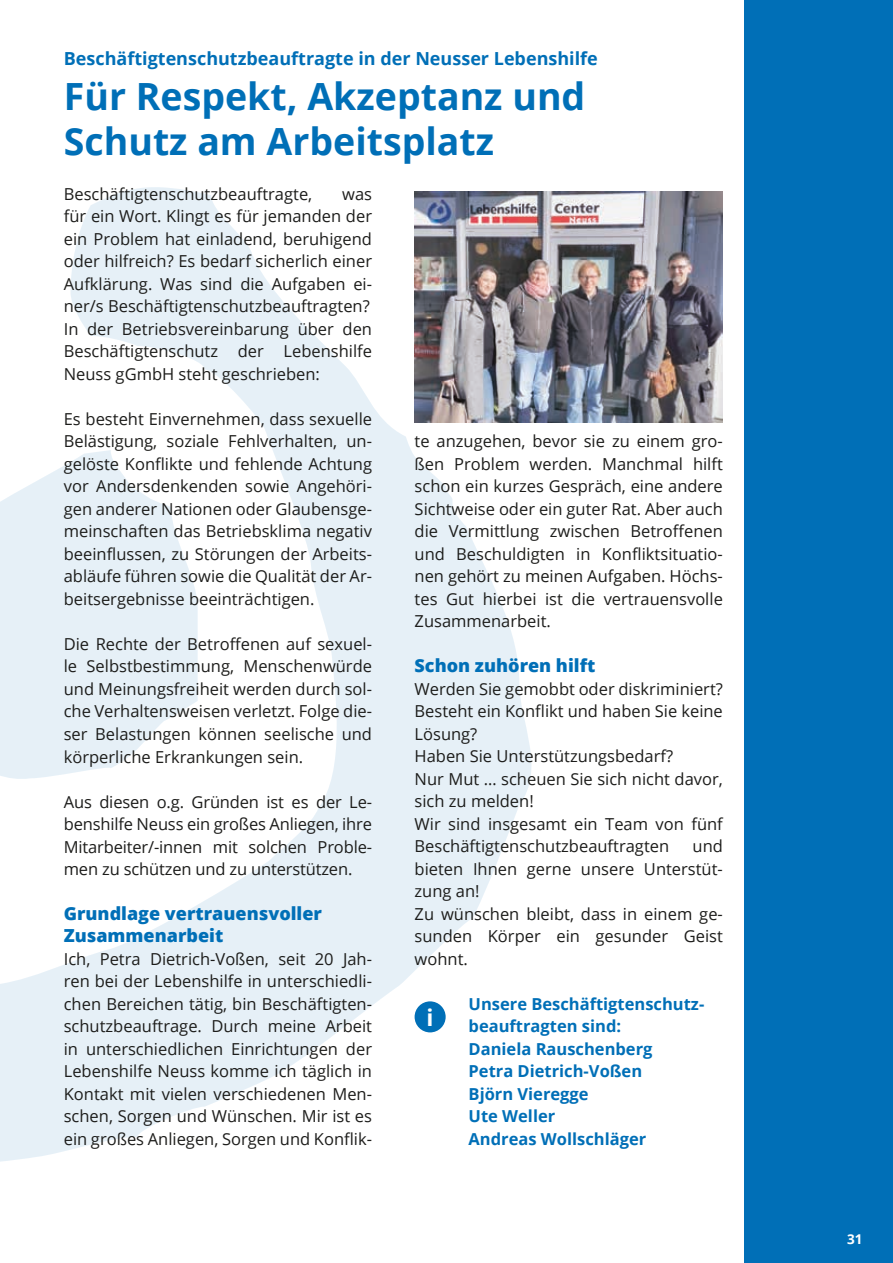
<style>
.page{position:relative;width:893px;height:1263px;background:#fff}
.page>*{position:absolute;margin:0;border:0;box-sizing:border-box;transform-origin:0 0}
.t1{font:700 37.5px/45px "Open Sans";color:#006fb7}
.t2{font:700 22.95px "Open Sans";color:#fff}
.t3{font:800 18px/22.5px "Open Sans";color:#006fb7}
.t4{font:700 18px "Open Sans";color:#006fb7}
.t5{font:16.5px/22.5px "Open Sans";color:#1d1d1b;text-align:justify}
.t6{font:700 16.5px/22.5px "Open Sans";color:#006fb7}
.t7{font:700 13.5px "Open Sans";color:#fff}
</style>
<div class="page">
<svg style="left:0;top:187px;width:532px;height:975px;fill:#e6f0f7"></svg>
<div style="left:744px;top:0;width:149px;height:1263px;background:#006fb7"></div>
<div style="left:415px;top:1001px;width:31px;height:31px;background:#006fb7;border-radius:50%"></div>
<img style="left:415px;top:191px;width:308px;height:232px">
<p class="t4" style="left:64px;top:46px;width:536px">Beschäftigtenschutzbeauftragte in der Neusser Lebenshilfe</p>
<h1 class="t1" style="left:64px;top:73px;width:523px">Für Respekt, Akzeptanz und<br>Schutz am Arbeitsplatz</h1>
<p class="t5" style="left:64px;top:182px;width:250px">Beschäftigtenschutzbeauftragte,</p>
<p class="t5" style="left:64px;top:182px;width:310px;text-align:left;text-indent:278px">was für ein Wort. Klingt es für jemanden der ein Problem hat einladend, beruhigend oder hilfreich? Es bedarf sicherlich einer Aufklärung. Was sind die Aufgaben ei&shy;ner/s Beschäftigtenschutzbeauftragten?<br>In der Betriebsvereinbarung über den Beschäftigtenschutz der Lebenshilfe Neuss gGmbH steht geschrieben:</p>
<p class="t5" style="left:64px;top:407px;width:310px">Es besteht Einvernehmen, dass sexuelle Belästigung, soziale Fehlverhalten, un&shy;gelöste Konflikte und fehlende Achtung vor Andersdenkenden sowie Angehöri&shy;gen anderer Nationen oder Glaubensge&shy;meinschaften das Betriebsklima negativ beeinflussen, zu Störungen der Arbeits&shy;abläufe führen sowie die Qualität der Ar&shy;beitsergebnisse beeinträchtigen.</p>
<p class="t5" style="left:64px;top:632px;width:310px">Die Rechte der Betroffenen auf sexuel&shy;le Selbstbestimmung, Menschenwürde und Meinungsfreiheit werden durch sol&shy;che Verhaltensweisen verletzt. Folge die&shy;ser Belastungen können seelische und körperliche Erkrankungen sein.</p>
<p class="t5" style="left:64px;top:790px;width:310px">Aus diesen o.g. Gründen ist es der Le&shy;benshilfe Neuss ein großes Anliegen, ihre Mitarbeiter/-innen mit solchen Proble&shy;men zu schützen und zu unterstützen.</p>
<p class="t3" style="left:64px;top:901px;width:260px">Grundlage vertrauensvoller<br>Zusammenarbeit</p>
<p class="t5" style="left:64px;top:947px;width:310px">Ich, Petra Dietrich-Voßen, seit 20 Jah&shy;ren bei der Lebenshilfe in unterschiedli&shy;chen Bereichen tätig, bin Beschäftigten&shy;schutzbeauftrage. Durch meine Arbeit in unterschiedlichen Einrichtungen der Lebenshilfe Neuss komme ich täglich in Kontakt mit vielen verschiedenen Men&shy;schen, Sorgen und Wünschen. Mir ist es ein großes Anliegen, Sorgen und Konflik-</p>
<p class="t5" style="left:415px;top:430px;width:310px">te anzugehen, bevor sie zu einem gro&shy;ßen Problem werden. Manchmal hilft schon ein kurzes Gespräch, eine andere Sichtweise oder ein guter Rat. Aber auch die Vermittlung zwischen Betroffenen und Beschuldigten in Konfliktsituatio&shy;nen gehört zu meinen Aufgaben. Höchs&shy;tes Gut hierbei ist die vertrauensvolle Zusammenarbeit.</p>
<p class="t3" style="left:415px;top:654px;width:182px">Schon zuhören hilft</p>
<p class="t5" style="left:415px;top:677px;width:310px;text-align:left">Werden Sie gemobbt oder diskriminiert?<br>Besteht ein Konflikt und haben Sie keine<br>Lösung?<br>Haben Sie Unterstützungsbedarf?<br>Nur Mut … scheuen Sie sich nicht davor, sich zu melden!<br>Wir sind insgesamt ein Team von fünf<br>Beschäftigtenschutzbeauftragten</p>
<p class="t5" style="left:415px;top:835px;width:310px;text-align:left;text-indent:278px">und bieten Ihnen gerne unsere Unterstüt&shy;zung an!<br>Zu wünschen bleibt, dass in einem ge&shy;sunden Körper ein gesunder Geist wohnt.</p>
<h2 class="t2" style="left:427px;top:1001px;width:9px">i</h2>
<p class="t6" style="left:469px;top:992px;width:237px">Unsere Beschäftigtenschutz&shy;beauftragten sind:<br>Daniela Rauschenberg<br>Petra Dietrich-Voßen<br>Björn Vieregge<br>Ute Weller<br>Andreas Wollschläger</p>
<p class="t7" style="left:847px;top:1229px;width:17px">31</p>
</div>
